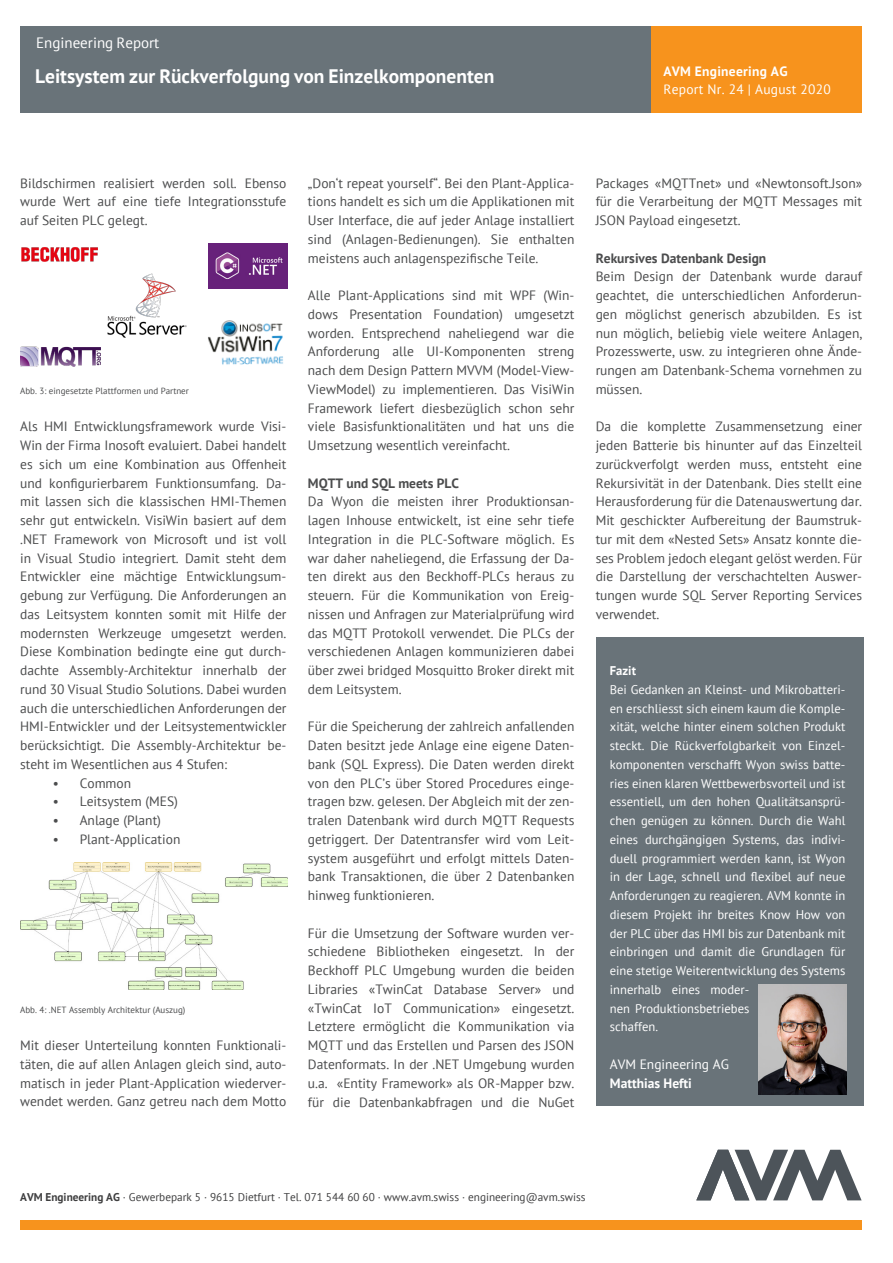
<style>
.page{position:relative;width:893px;height:1263px;background:#fff}
.page>*{position:absolute;margin:0;border:0;box-sizing:border-box;transform-origin:0 0}
.t1{font:700 19.5px "PT Sans";color:#fff}
.t2{font:15px "PT Sans";color:#fff}
.t3{font:13.5px/18.8px "PT Sans";color:#4b4c4d;text-align:justify}
.t4{font:700 13.5px "PT Sans";color:#4b4c4d}
.t5{font:13.5px "PT Sans";letter-spacing:.02em;color:#fff}
.t6{font:700 13.5px "PT Sans";letter-spacing:.02em;color:#fff}
.t7{font:13.5px "PT Sans";color:#fff}
.t8{font:700 13.5px "PT Sans";color:#fff}
.t9{font:12.6px/18.8px "PT Sans";color:#fff}
.t10{font:700 12.6px "PT Sans";color:#fff}
.t11{font:11.25px "PT Sans";color:#3e3e3f}
.t12{font:9px "PT Sans";color:#4b4c4d}
.s1{font-weight:700}
</style>
<div class="page">
<svg style="left:696px;top:1150px;width:166px;height:50px"></svg>
<div style="left:20px;top:26px;width:632px;height:86px;background:#697379"></div>
<div style="left:652px;top:26px;width:210px;height:86px;background:#f7931d"></div>
<div style="left:20px;top:1220px;width:842px;height:10px;background:#f7931d"></div>
<div style="left:596px;top:638px;width:267px;height:468px;background:#697379"></div>
<img style="left:758px;top:985px;width:88px;height:109px">
<img style="left:20px;top:862px;width:268px;height:127px">
<img style="left:208px;top:320px;width:75px;height:45px">
<img style="left:208px;top:244px;width:79px;height:44px">
<img style="left:108px;top:274px;width:79px;height:64px">
<img style="left:21px;top:247px;width:77px;height:15px">
<img style="left:20px;top:346px;width:80px;height:20px">
<p class="t2" style="left:36px;top:33px;width:125px">Engineering Report</p>
<h1 class="t1" style="left:35px;top:63px;width:461px">Leitsystem zur Rückverfolgung von Einzelkomponenten</h1>
<p class="t6" style="left:663px;top:62px;width:126px">AVM Engineering AG</p>
<p class="t5" style="left:663px;top:80px;width:169px">Report Nr. 24 | August 2020</p>
<p class="t3" style="left:20px;top:173px;width:268px">Bildschirmen realisiert werden soll. Ebenso wurde Wert auf eine tiefe Integrationsstufe auf Seiten PLC gelegt.</p>
<p class="t12" style="left:20px;top:385px;width:170px">Abb. 3: eingesetzte Plattformen und Partner</p>
<p class="t3" style="left:20px;top:417px;width:268px">Als HMI Entwicklungsframework wurde Visi-Win der Firma Inosoft evaluiert. Dabei handelt es sich um eine Kombination aus Offenheit und konfigurierbarem Funktionsumfang. Da&shy;mit lassen sich die klassischen HMI-Themen sehr gut entwickeln. VisiWin basiert auf dem .NET Framework von Microsoft und ist voll in Visual Studio integriert. Damit steht dem Entwickler eine mächtige Entwicklungsum&shy;gebung zur Verfügung. Die Anforderungen an das Leitsystem konnten somit mit Hilfe der modernsten Werkzeuge umgesetzt werden.<br>Diese Kombination bedingte eine gut durch&shy;dachte Assembly-Architektur innerhalb der rund 30 Visual Studio Solutions. Dabei wurden auch die unterschiedlichen Anforderungen der HMI-Entwickler und der Leitsystementwickler berücksichtigt. Die Assembly-Architektur be&shy;steht im Wesentlichen aus 4 Stufen:</p>
<p class="t3" style="left:53px;top:773px;width:80px">• Common</p>
<p class="t3" style="left:53px;top:792px;width:127px">• Leitsystem (MES)</p>
<p class="t3" style="left:53px;top:811px;width:110px">• Anlage (Plant)</p>
<p class="t3" style="left:53px;top:829px;width:129px">• Plant-Application</p>
<p class="t12" style="left:20px;top:1004px;width:167px">Abb. 4: .NET Assembly Architektur (Auszug)</p>
<p class="t3" style="left:20px;top:1036px;width:268px">Mit dieser Unterteilung konnten Funktionali&shy;täten, die auf allen Anlagen gleich sind, auto&shy;matisch in jeder Plant-Application wiederver&shy;wendet werden. Ganz getreu nach dem Motto</p>
<p class="t3" style="left:308px;top:173px;width:268px">„Don‘t repeat yourself“. Bei den Plant-Applica&shy;tions handelt es sich um die Applikationen mit User Interface, die auf jeder Anlage installiert sind (Anlagen-Bedienungen). Sie enthalten meistens auch anlagenspezifische Teile.</p>
<p class="t3" style="left:308px;top:286px;width:268px">Alle Plant-Applications sind mit WPF (Win&shy;dows Presentation Foundation) umgesetzt worden. Entsprechend naheliegend war die Anforderung alle UI-Komponenten streng nach dem Design Pattern MVVM (Model-View-ViewModel) zu implementieren. Das VisiWin Framework liefert diesbezüglich schon sehr viele Basisfunktionalitäten und hat uns die Umsetzung wesentlich vereinfacht.</p>
<p class="t4" style="left:308px;top:474px;width:153px">MQTT und SQL meets PLC</p>
<p class="t3" style="left:308px;top:492px;width:268px">Da Wyon die meisten ihrer Produktionsan&shy;lagen Inhouse entwickelt, ist eine sehr tiefe Integration in die PLC-Software möglich. Es war daher naheliegend, die Erfassung der Da&shy;ten direkt aus den Beckhoff-PLCs heraus zu steuern. Für die Kommunikation von Ereig&shy;nissen und Anfragen zur Materialprüfung wird das MQTT Protokoll verwendet. Die PLCs der verschiedenen Anlagen kommunizieren dabei über zwei bridged Mosquitto Broker direkt mit dem Leitsystem.</p>
<p class="t3" style="left:308px;top:717px;width:268px">Für die Speicherung der zahlreich anfallenden Daten besitzt jede Anlage eine eigene Daten&shy;bank (SQL Express). Die Daten werden direkt von den PLC’s über Stored Procedures einge&shy;tragen bzw. gelesen. Der Abgleich mit der zen&shy;tralen Datenbank wird durch MQTT Requests getriggert. Der Datentransfer wird vom Leit&shy;system ausgeführt und erfolgt mittels Daten&shy;bank Transaktionen, die über 2 Datenbanken hinweg funktionieren.</p>
<p class="t3" style="left:308px;top:923px;width:268px">Für die Umsetzung der Software wurden ver&shy;schiedene Bibliotheken eingesetzt. In der Beckhoff PLC Umgebung wurden die beiden Libraries «TwinCat Database Server» und «TwinCat IoT Communication» eingesetzt.<br>Letztere ermöglicht die Kommunikation via MQTT und das Erstellen und Parsen des JSON Datenformats. In der .NET Umgebung wurden u.a. «Entity Framework» als OR-Mapper bzw. für die Datenbankabfragen und die NuGet</p>
<p class="t3" style="left:596px;top:173px;width:268px">Packages «MQTTnet» und «Newtonsoft.Json» für die Verarbeitung der MQTT Messages mit JSON Payload eingesetzt.</p>
<p class="t4" style="left:596px;top:249px;width:172px">Rekursives Datenbank Design</p>
<p class="t3" style="left:596px;top:267px;width:268px">Beim Design der Datenbank wurde darauf geachtet, die unterschiedlichen Anforderun&shy;gen möglichst generisch abzubilden. Es ist nun möglich, beliebig viele weitere Anlagen, Prozesswerte, usw. zu integrieren ohne Ände&shy;rungen am Datenbank-Schema vornehmen zu müssen.</p>
<p class="t3" style="left:596px;top:417px;width:268px">Da die komplette Zusammensetzung einer jeden Batterie bis hinunter auf das Einzelteil zurückverfolgt werden muss, entsteht eine Rekursivität in der Datenbank. Dies stellt eine Herausforderung für die Datenauswertung dar.<br>Mit geschickter Aufbereitung der Baumstruk&shy;tur mit dem «Nested Sets» Ansatz konnte die&shy;ses Problem jedoch elegant gelöst werden. Für die Darstellung der verschachtelten Auswer&shy;tungen wurde SQL Server Reporting Services verwendet.</p>
<p class="t10" style="left:610px;top:662px;width:28px">Fazit</p>
<p class="t9" style="left:610px;top:680px;width:237px">Bei Gedanken an Kleinst- und Mikrobatteri&shy;en erschliesst sich einem kaum die Komple&shy;xität, welche hinter einem solchen Produkt steckt. Die Rückverfolgbarkeit von Einzel&shy;komponenten verschafft Wyon swiss batte&shy;ries einen klaren Wettbewerbsvorteil und ist essentiell, um den hohen Qualitätsansprü&shy;chen genügen zu können. Durch die Wahl eines durchgängigen Systems, das indivi&shy;duell programmiert werden kann, ist Wyon in der Lage, schnell und flexibel auf neue Anforderungen zu reagieren. AVM konnte in diesem Projekt ihr breites Know How von der PLC über das HMI bis zur Datenbank mit einbringen und damit die Grundlagen für eine stetige Weiterentwicklung des Systems innerhalb eines moder-<br>nen Produktionsbetriebes<br>schaffen.</p>
<p class="t7" style="left:610px;top:1055px;width:121px">AVM Engineering AG</p>
<p class="t8" style="left:610px;top:1074px;width:84px">Matthias Hefti</p>
<p class="t11" style="left:20px;top:1190px;width:567px"><span class="s1">AVM Engineering AG</span> · Gewerbepark 5 · 9615 Dietfurt · Tel. 071 544 60 60 · www.avm.swiss · engineering@avm.swiss</p>
</div>
